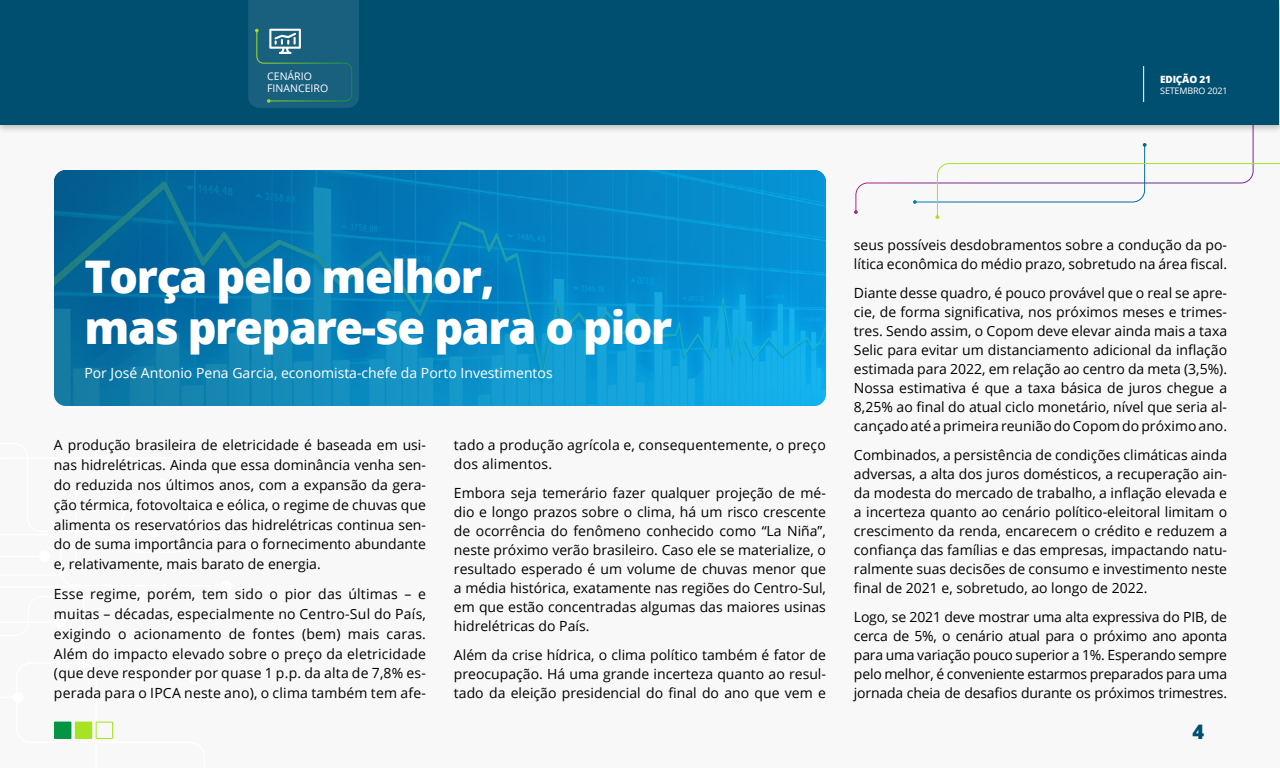
<style>
.page{position:relative;width:1280px;height:768px;background:#fff}
.page>*{position:absolute;margin:0;border:0;box-sizing:border-box;transform-origin:0 0}
.t1{font:800 45px/51px "Open Sans";letter-spacing:-.03em;color:#fff}
.t2{font:800 20px "Open Sans";color:#004e70}
.t3{font:14px/19px "Open Sans";color:#000;text-align:justify}
.t4{font:14px "Open Sans";color:#fff}
.t5{font:10.5px/11.5px "Open Sans";color:#fff}
.t6{font:800 10px "Open Sans";letter-spacing:-.02em;color:#fff}
.t7{font:9px "Open Sans";letter-spacing:-.02em;color:#fff}
</style>
<div class="page">
<div style="left:0;top:124px;width:1280px;height:644px;background:#f8f8f8"></div>
<div style="left:96px;top:722px;width:17px;height:17px;border:1px solid #a6e423"></div>
<div style="left:75px;top:722px;width:17px;height:17px;background:#a6e423"></div>
<div style="left:54px;top:722px;width:17px;height:17px;background:#059344"></div>
<svg style="left:54px;top:170px;width:772px;height:236px;background:#0884bd"></svg>
<svg style="left:854px;top:134px;width:426px;height:85px"></svg>
<div style="left:0;top:0;width:1280px;height:134px;background:#000;opacity:.25"></div>
<div style="left:0;top:0;width:1280px;height:124px;background:#004e70"></div>
<hr style="left:1143px;top:66px;width:1px;height:36px;background:#fff">
<svg style="left:248px;top:0;width:111px;height:108px;background:#20657f"></svg>
<p class="t5" style="left:267px;top:70px;width:63px">CENÁRIO<br>FINANCEIRO</p>
<p class="t6" style="left:1160px;top:72px;width:52px">EDIÇÃO 21</p>
<p class="t7" style="left:1160px;top:85px;width:69px">SETEMBRO 2021</p>
<h1 class="t1" style="left:84px;top:248px;width:590px">Torça pelo melhor,<br>mas prepare-se para o pior</h1>
<p class="t4" style="left:84px;top:363px;width:470px">Por José Antonio Pena Garcia, economista-chefe da Porto Investimentos</p>
<p class="t3" style="left:54px;top:435px;width:374px;line-height:19.8px">A produção brasileira de eletricidade é baseada em usi&shy;nas hidrelétricas. Ainda que essa dominância venha sen&shy;do reduzida nos últimos anos, com a expansão da gera&shy;ção térmica, fotovoltaica e eólica, o regime de chuvas que alimenta os reservatórios das hidrelétricas continua sen&shy;do de suma importância para o fornecimento abundante e, relativamente, mais barato de energia.</p>
<p class="t3" style="left:54px;top:584px;width:374px;line-height:19.8px">Esse regime, porém, tem sido o pior das últimas – e muitas – décadas, especialmente no Centro-Sul do País, exigindo o acionamento de fontes (bem) mais caras.<br>Além do impacto elevado sobre o preço da eletricidade (que deve responder por quase 1 p.p. da alta de 7,8% es&shy;perada para o IPCA neste ano), o clima também tem afe-</p>
<p class="t3" style="left:454px;top:435px;width:373px">tado a produção agrícola e, consequentemente, o preço dos alimentos.</p>
<p class="t3" style="left:454px;top:483px;width:374px">Embora seja temerário fazer qualquer projeção de mé&shy;dio e longo prazos sobre o clima, há um risco crescente de ocorrência do fenômeno conhecido como “La Niña”, neste próximo verão brasileiro. Caso ele se materialize, o resultado esperado é um volume de chuvas menor que a média histórica, exatamente nas regiões do Centro-Sul, em que estão concentradas algumas das maiores usinas hidrelétricas do País.</p>
<p class="t3" style="left:454px;top:645px;width:374px">Além da crise hídrica, o clima político também é fator de preocupação. Há uma grande incerteza quanto ao resul&shy;tado da eleição presidencial do final do ano que vem e</p>
<p class="t3" style="left:854px;top:235px;width:375px">seus possíveis desdobramentos sobre a condução da po&shy;lítica econômica do médio prazo, sobretudo na área fiscal.</p>
<p class="t3" style="left:854px;top:283px;width:375px">Diante desse quadro, é pouco provável que o real se apre&shy;cie, de forma significativa, nos próximos meses e trimes&shy;tres. Sendo assim, o Copom deve elevar ainda mais a taxa Selic para evitar um distanciamento adicional da inflação estimada para 2022, em relação ao centro da meta (3,5%).<br>Nossa estimativa é que a taxa básica de juros chegue a 8,25% ao final do atual ciclo monetário, nível que seria al&shy;cançado até a primeira reunião do Copom do próximo ano.</p>
<p class="t3" style="left:854px;top:445px;width:375px">Combinados, a persistência de condições climáticas ainda adversas, a alta dos juros domésticos, a recuperação ain&shy;da modesta do mercado de trabalho, a inflação elevada e a incerteza quanto ao cenário político-eleitoral limitam o crescimento da renda, encarecem o crédito e reduzem a confiança das famílias e das empresas, impactando natu&shy;ralmente suas decisões de consumo e investimento neste final de 2021 e, sobretudo, ao longo de 2022.</p>
<p class="t3" style="left:854px;top:607px;width:375px">Logo, se 2021 deve mostrar uma alta expressiva do PIB, de cerca de 5%, o cenário atual para o próximo ano aponta para uma variação pouco superior a 1%. Esperando sempre pelo melhor, é conveniente estarmos preparados para uma jornada cheia de desafios durante os próximos trimestres.</p>
<h2 class="t2" style="left:1192px;top:717px;width:13px">4</h2>
</div>
